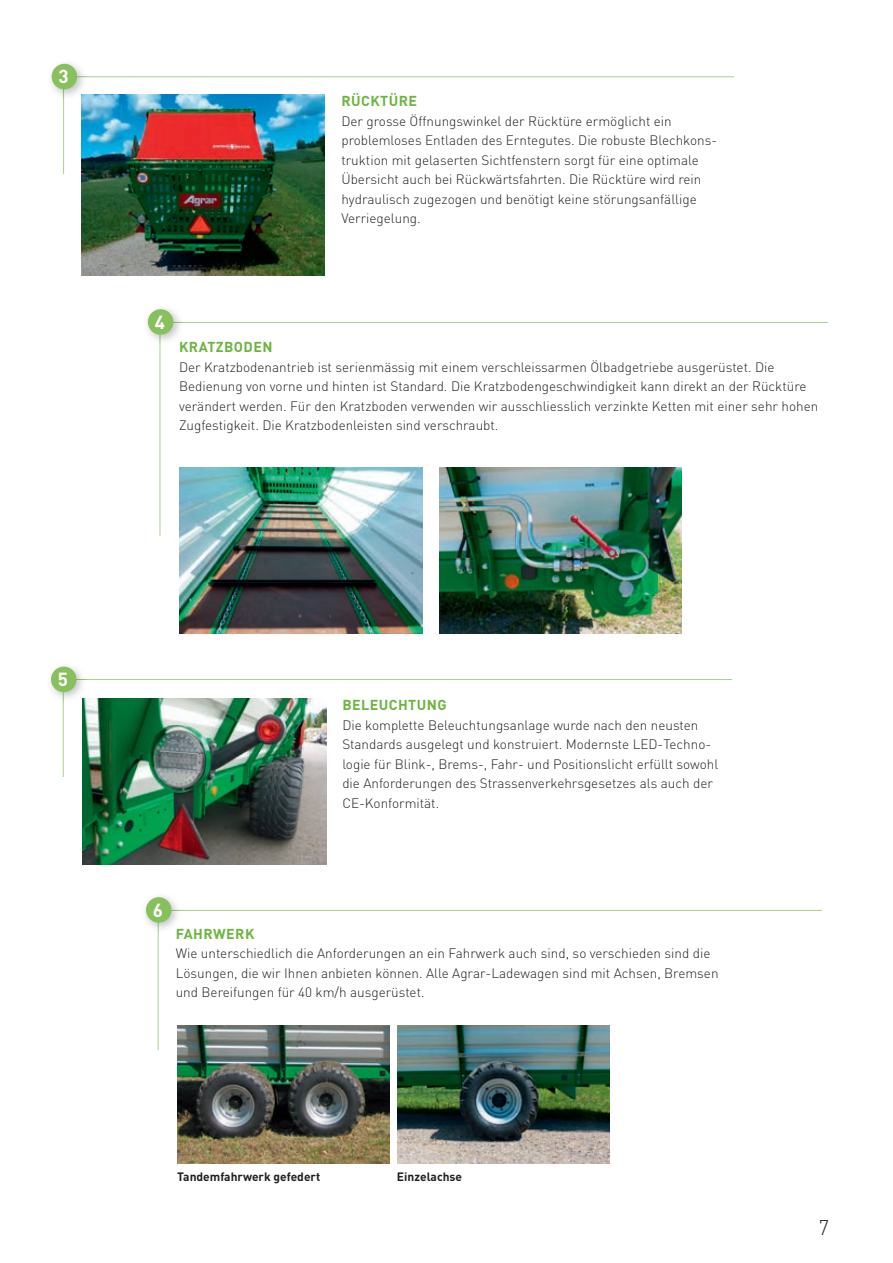
<style>
.page{position:relative;width:893px;height:1263px;background:#fff}
.page>*{position:absolute;margin:0;border:0;box-sizing:border-box;transform-origin:0 0}
.t1{font:300 21px "DIN";color:#231f20}
.t2{font:700 18.75px "DIN";color:#fff}
.t3{font:700 14.25px "DIN";letter-spacing:.03em;color:#6cb43f}
.t4{font:300 13.5px/19.5px "DIN";color:#231f20}
.t5{font:700 12px "DIN";color:#231f20}
</style>
<div class="page">
<svg style="left:160px;top:322px;width:668px;height:214px"></svg>
<img style="left:147px;top:308px;width:34px;height:36px">
<img style="left:160px;top:322px;width:23px;height:22px">
<div style="left:148px;top:309px;width:25px;height:26px;background:#89c05e;border-radius:50%"></div>
<img style="left:439px;top:467px;width:243px;height:166px">
<img style="left:180px;top:467px;width:242px;height:166px">
<svg style="left:63px;top:77px;width:671px;height:97px"></svg>
<img style="left:51px;top:63px;width:36px;height:32px">
<img style="left:63px;top:77px;width:24px;height:22px">
<div style="left:52px;top:64px;width:25px;height:25px;background:#89c05e;border-radius:50%"></div>
<img style="left:82px;top:94px;width:242px;height:181px">
<svg style="left:63px;top:679px;width:669px;height:98px"></svg>
<img style="left:50px;top:666px;width:32px;height:36px">
<img style="left:63px;top:679px;width:23px;height:23px">
<div style="left:51px;top:667px;width:26px;height:25px;background:#89c05e;border-radius:50%"></div>
<img style="left:83px;top:698px;width:244px;height:166px">
<svg style="left:158px;top:910px;width:664px;height:140px"></svg>
<img style="left:145px;top:896px;width:36px;height:36px">
<img style="left:158px;top:910px;width:23px;height:22px">
<div style="left:146px;top:897px;width:25px;height:26px;background:#89c05e;border-radius:50%"></div>
<img style="left:177px;top:1025px;width:213px;height:138px">
<img style="left:397px;top:1025px;width:212px;height:138px">
<h2 class="t2" style="left:59px;top:64px;width:12px">3</h2>
<p class="t3" style="left:341px;top:92px;width:77px">RÜCKTÜRE</p>
<p class="t4" style="left:341px;top:111px;width:377px">Der grosse Öffnungswinkel der Rücktüre ermöglicht ein problemloses Entladen des Erntegutes. Die robuste Blechkons&shy;truktion mit gelaserten Sichtfenstern sorgt für eine optimale Übersicht auch bei Rückwärtsfahrten. Die Rücktüre wird rein hydraulisch zugezogen und benötigt keine störungsanfällige Verriegelung.</p>
<h2 class="t2" style="left:155px;top:310px;width:12px">4</h2>
<p class="t3" style="left:179px;top:338px;width:95px">KRATZBODEN</p>
<p class="t4" style="left:179px;top:357px;width:641px">Der Kratzbodenantrieb ist serienmässig mit einem verschleissarmen Ölbadgetriebe ausgerüstet. Die Bedienung von vorne und hinten ist Standard. Die Kratzbodengeschwindigkeit kann direkt an der Rücktüre verändert werden. Für den Kratzboden verwenden wir ausschliesslich verzinkte Ketten mit einer sehr hohen Zugfestigkeit. Die Kratzbodenleisten sind verschraubt.</p>
<h2 class="t2" style="left:58px;top:667px;width:12px">5</h2>
<p class="t3" style="left:342px;top:696px;width:106px">BELEUCHTUNG</p>
<p class="t4" style="left:342px;top:715px;width:378px">Die komplette Beleuchtungsanlage wurde nach den neusten Standards ausgelegt und konstruiert. Modernste LED-Techno&shy;logie für Blink-, Brems-, Fahr- und Positionslicht erfüllt sowohl die Anforderungen des Strassenverkehrsgesetzes als auch der CE-Konformität.</p>
<h2 class="t2" style="left:153px;top:897px;width:12px">6</h2>
<p class="t3" style="left:176px;top:924px;width:80px">FAHRWERK</p>
<p class="t4" style="left:176px;top:943px;width:544px">Wie unterschiedlich die Anforderungen an ein Fahrwerk auch sind, so verschieden sind die<br>Lösungen, die wir Ihnen anbieten können. Alle Agrar-Ladewagen sind mit Achsen, Bremsen und Bereifungen für 40 km/h ausgerüstet.</p>
<p class="t5" style="left:177px;top:1169px;width:145px">Tandemfahrwerk gefedert</p>
<p class="t5" style="left:397px;top:1169px;width:67px">Einzelachse</p>
<h1 class="t1" style="left:818px;top:1215px;width:12px">7</h1>
</div>
